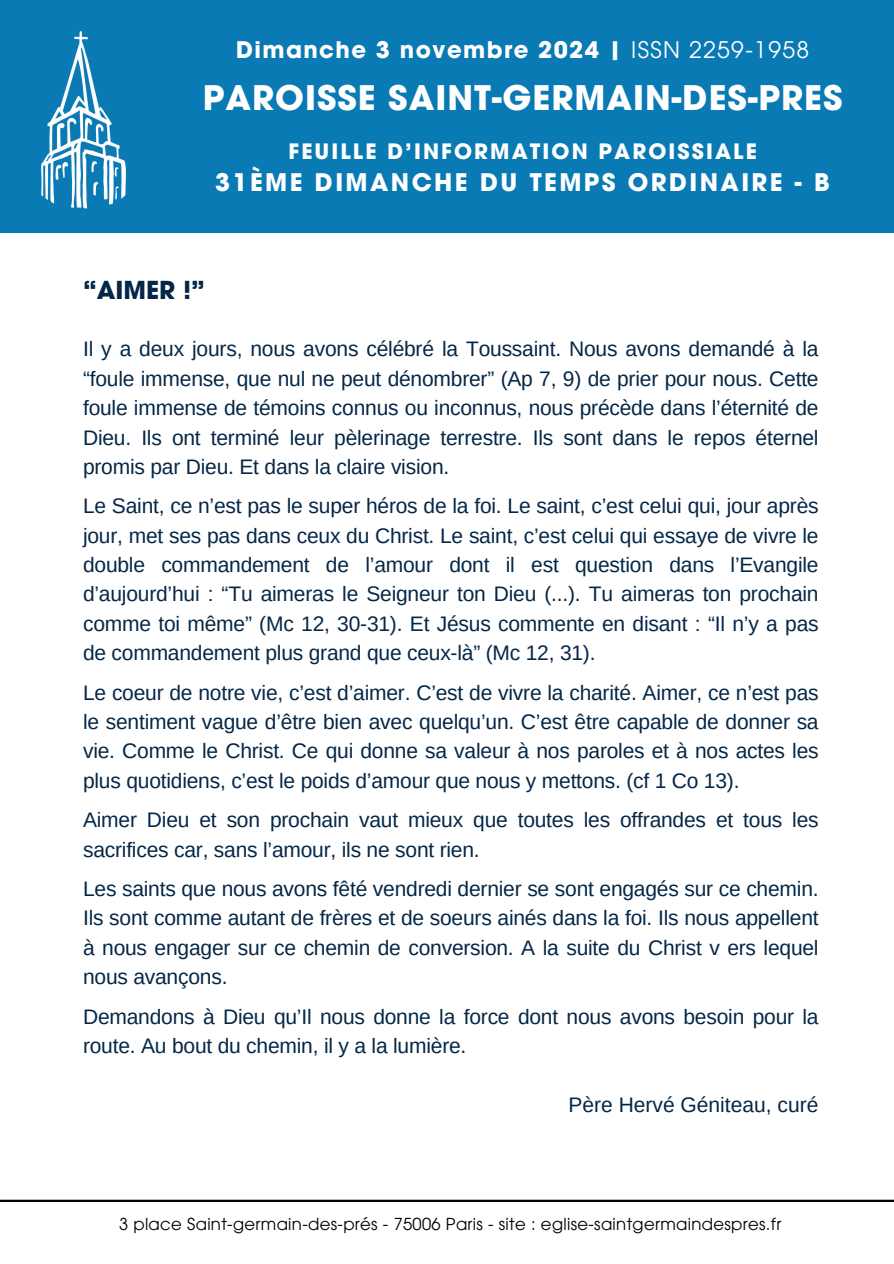
<style>
.page{position:relative;width:894px;height:1264px;background:#fff}
.page>*{position:absolute;margin:0;border:0;box-sizing:border-box;transform-origin:0 0}
.t1{font:700 33.9px "ITC Avant Garde Pro";letter-spacing:.03em;color:#fff}
.t2{font:700 24.75px "ITC Avant Garde Pro";color:#052747}
.t3{font:700 24.15px "ITC Avant Garde Pro";letter-spacing:.1em;color:#fff}
.t4{font:700 22.8px "ITC Avant Garde Pro";letter-spacing:.06em;color:#fff}
.t5{font:700 21.15px "ITC Avant Garde Pro";letter-spacing:.1em;color:#fff}
.t6{font:21px/29.4px "Arimo";letter-spacing:-.01em;color:#052747;text-align:justify}
.t7{font:16.5px "ITC Avant Garde Pro";letter-spacing:.02em;color:#000}
.s1{font-weight:400}
</style>
<div class="page">
<div style="left:0;top:0;width:893px;height:233px;background:#0a7ab4"></div>
<img style="left:41px;top:31px;width:85px;height:178px">
<hr style="left:0;top:1199px;width:893px;height:2px;background:#000">
<h5 class="t4" style="left:236px;top:41px;width:574px">Dimanche 3 novembre 2024 | <span class="s1">ISSN 2259-1958</span></h5>
<h5 class="t1" style="left:203px;top:84px;width:641px">PAROISSE SAINT-GERMAIN-DES-PRES</h5>
<h5 class="t5" style="left:288px;top:144px;width:469px">FEUILLE D’INFORMATION PAROISSIALE</h5>
<h5 class="t3" style="left:215px;top:173px;width:615px">31ÈME DIMANCHE DU TEMPS ORDINAIRE - B</h5>
<h5 class="t2" style="left:83px;top:280px;width:123px">“AIMER !”</h5>
<p class="t6" style="left:83px;top:334px;width:736px">Il y a deux jours, nous avons célébré la Toussaint. Nous avons demandé à la “foule immense, que nul ne peut dénombrer” (Ap 7, 9) de prier pour nous. Cette foule immense de témoins connus ou inconnus, nous précède dans l’éternité de Dieu. Ils ont terminé leur pèlerinage terrestre. Ils sont dans le repos éternel promis par Dieu. Et dans la claire vision.</p>
<h3 class="t6" style="left:83px;top:491px;width:736px">Le Saint, ce n’est pas le super héros de la foi. Le saint, c’est celui qui, jour après jour, met ses pas dans ceux du Christ. Le saint, c’est celui qui essaye de vivre le double commandement de l’amour dont il est question dans l’Evangile d’aujourd’hui : “Tu aimeras le Seigneur ton Dieu (...). Tu aimeras ton prochain comme toi même” (Mc 12, 30-31). Et Jésus commente en disant : “Il n’y a pas de commandement plus grand que ceux-là” (Mc 12, 31).</h3>
<h1 class="t6" style="left:83px;top:677px;width:736px">Le coeur de notre vie, c’est d’aimer. C’est de vivre la charité. Aimer, ce n’est pas le sentiment vague d’être bien avec quelqu’un. C’est être capable de donner sa vie. Comme le Christ. Ce qui donne sa valeur à nos paroles et à nos actes les plus quotidiens, c’est le poids d’amour que nous y mettons. (cf 1 Co 13).</h1>
<h4 class="t6" style="left:83px;top:805px;width:736px">Aimer Dieu et son prochain vaut mieux que toutes les offrandes et tous les sacrifices car, sans l’amour, ils ne sont rien.</h4>
<h2 class="t6" style="left:83px;top:874px;width:736px">Les saints que nous avons fêté vendredi dernier se sont engagés sur ce chemin.<br>Ils sont comme autant de frères et de soeurs ainés dans la foi. Ils nous appellent à nous engager sur ce chemin de conversion. A la suite du Christ v ers lequel nous avançons.</h2>
<h5 class="t6" style="left:83px;top:1001px;width:736px">Demandons à Dieu qu’Il nous donne la force dont nous avons besoin pour la route. Au bout du chemin, il y a la lumière.</h5>
<h5 class="t6" style="left:568px;top:1089px;width:251px">Père Hervé Géniteau, curé</h5>
<h5 class="t7" style="left:119px;top:1217px;width:663px">3 place Saint-germain-des-prés - 75006 Paris - site : eglise-saintgermaindespres.fr</h5>
</div>
